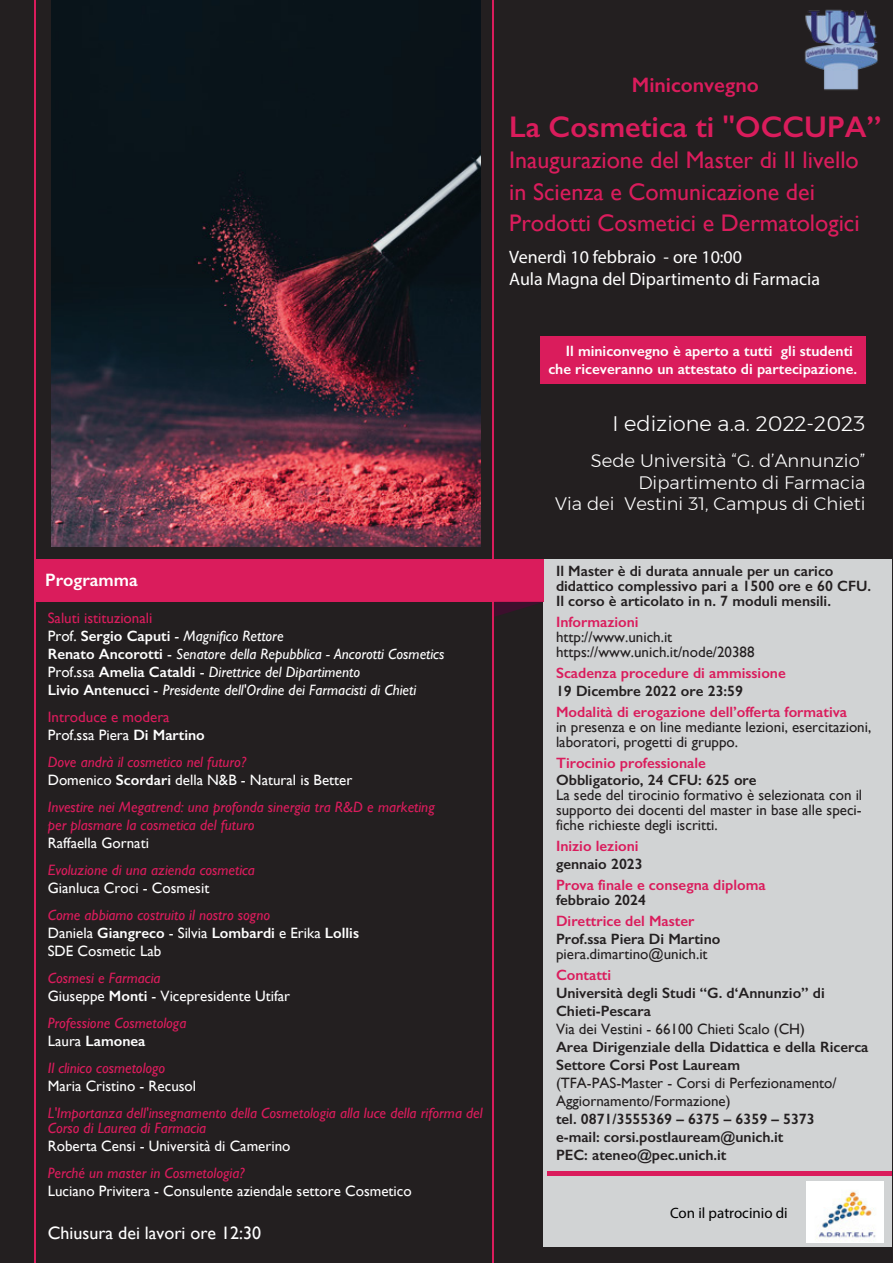
<style>
.page{position:relative;width:893px;height:1263px;background:#231f20}
.page>*{position:absolute;margin:0;border:0;box-sizing:border-box;transform-origin:0 0}
.t1{font:600 30px "Gill Sans";color:#da1c5c}
.t2{font:24px/31.5px "Gill Sans";color:#da1c5c}
.t3{font:300 21px "Montserrat";color:#fff}
.t4{font:600 21px "Gill Sans";color:#da1c5c}
.t5{font:300 18px/21.6px "Montserrat";color:#fff;text-align:right}
.t6{font:18px/21.6px "Myriad Pro";color:#fff}
.t7{font:18px "Gill Sans";color:#fff}
.t8{font:600 18px "Gill Sans";color:#fff}
.t9{font:600 15px/18px "Gill Sans";color:#231f20}
.t10{font:15px/15px "Gill Sans";color:#231f20}
.t11{font:15px/18px "Gill Sans";color:#fff}
.t12{font:italic 15px/18px "Gill Sans";color:#da1c5c}
.t13{font:italic 15px/18px "Gill Sans";color:#fff}
.t14{font:600 15px "Gill Sans";color:#da1c5c}
.t15{font:600 15px/18px "Gill Sans";color:#fff;text-align:right}
.t16{font:15px/18px "Gill Sans";color:#da1c5c}
.t17{font:15px "Myriad Pro";color:#000}
.s1{font-style:normal;color:#da1c5c}
.s2{font-style:normal}
.s3{font-weight:600;font-style:normal}
.s4{color:#fff}
.s5{font-weight:600;color:#fff}
.s6{font-style:italic;color:#da1c5c}
.s7{font-weight:600}
.s8{font-style:normal;color:#fff}
.s9{font-weight:600;font-style:normal;color:#fff}
</style>
<div class="page">
<hr style="left:34px;top:0;width:1px;height:1263px;background:#da1c5c">
<div style="left:543px;top:559px;width:348px;height:687px;background:#d1d3d4"></div>
<hr style="left:492px;top:0;width:2px;height:1263px;background:#da1c5c">
<img style="left:51px;top:0;width:429px;height:547px">
<div style="left:35px;top:559px;width:509px;height:43px;background:#da1c5c"></div>
<svg style="left:494px;top:602px;width:48px;height:15px"></svg>
<img style="left:804px;top:9px;width:74px;height:81px">
<div style="left:547px;top:1171px;width:345px;height:5px;background:#da1c5c"></div>
<div style="left:540px;top:336px;width:325px;height:48px;background:#da1c5c"></div>
<img style="left:807px;top:1181px;width:76px;height:61px">
<p class="t8" style="left:45px;top:569px;width:94px">Programma</p>
<p class="t13" style="left:48px;top:609px;width:398px"><span class="s1">Saluti istituzionali<br></span><span class="s2">Prof.</span> <span class="s3">Sergio Caputi</span> <span class="s2">-</span> Magnifico Rettore<br><span class="s3">Renato Ancorotti</span> <span class="s2">-</span> Senatore della Repubblica - Ancorotti Cosmetics <span class="s2">Prof.ssa</span> <span class="s3">Amelia Cataldi</span> <span class="s2">-</span> Direttrice del Dipartimento<br><span class="s3">Livio Antenucci</span> <span class="s2">-</span> Presidente dell'Ordine dei Farmacisti di Chieti</p>
<p class="t16" style="left:48px;top:708px;width:159px">Introduce e modera<br><span class="s4">Prof.ssa Piera</span> <span class="s5">Di Martino</span></p>
<p class="t11" style="left:48px;top:753px;width:306px"><span class="s6">Dove andrà il cosmetico nel futuro?<br></span>Domenico <span class="s7">Scordari</span> della N&amp;B - Natural is Better</p>
<p class="t12" style="left:48px;top:798px;width:388px">Investire nei Megatrend: una profonda sinergia tra R&amp;D e marketing per plasmare la cosmetica del futuro</p>
<p class="t11" style="left:48px;top:834px;width:103px">Raffaella Gornati</p>
<p class="t12" style="left:48px;top:861px;width:209px">Evoluzione di una azienda cosmetica</p>
<p class="t11" style="left:48px;top:879px;width:163px">Gianluca Croci - Cosmesit</p>
<p class="t11" style="left:48px;top:906px;width:313px"><span class="s6">Come abbiamo costruito il nostro sogno<br></span>Daniela <span class="s7">Giangreco</span> - Silvia <span class="s7">Lombardi</span> e Erika <span class="s7">Lollis<br></span>SDE Cosmetic Lab</p>
<p class="t11" style="left:48px;top:969px;width:244px"><span class="s6">Cosmesi e Farmacia<br></span>Giuseppe <span class="s7">Monti</span> - Vicepresidente Utifar</p>
<p class="t12" style="left:48px;top:1014px;width:140px">Professione Cosmetologa<br><span class="s8">Laura</span> <span class="s9">Lamonea</span></p>
<p class="t12" style="left:48px;top:1059px;width:119px">Il clinico cosmetologo</p>
<p class="t11" style="left:48px;top:1077px;width:150px">Maria Cristino - Recusol</p>
<p class="t12" style="left:48px;top:1105px;width:436px;line-height:15px">L'Importanza dell'insegnamento della Cosmetologia alla luce della riforma del<br>Corso di Laurea di Farmacia</p>
<p class="t11" style="left:48px;top:1137px;width:244px">Roberta Censi - Università di Camerino</p>
<p class="t12" style="left:48px;top:1164px;width:198px">Perché un master in Cosmetologia?</p>
<p class="t11" style="left:48px;top:1182px;width:365px">Luciano Privitera - Consulente aziendale settore Cosmetico</p>
<p class="t7" style="left:48px;top:1222px;width:215px">Chiusura dei lavori ore 12:30</p>
<h3 class="t4" style="left:632px;top:73px;width:128px">Miniconvegno</h3>
<h1 class="t1" style="left:509px;top:108px;width:374px">La Cosmetica ti "OCCUPA”</h1>
<h2 class="t2" style="left:509px;top:144px;width:352px">Inaugurazione del Master di II livello in Scienza e Comunicazione dei<br>Prodotti Cosmetici e Dermatologici</h2>
<p class="t6" style="left:509px;top:246px;width:312px">Venerdì 10 febbraio - ore 10:00<br>Aula Magna del Dipartimento di Farmacia</p>
<p class="t15" style="left:548px;top:341px;width:310px">Il miniconvegno è aperto a tutti gli studenti che riceveranno un attestato di partecipazione.</p>
<h3 class="t3" style="left:612px;top:408px;width:254px">I edizione a.a. 2022-2023</h3>
<p class="t5" style="left:555px;top:450px;width:312px">Sede Università “G. d’Annunzio”<br>Dipartimento di Farmacia<br>Via dei Vestini 31, Campus di Chieti</p>
<p class="t9" style="left:556px;top:563px;width:317px;line-height:15px">Il Master è di durata annuale per un carico didattico complessivo pari a 1500 ore e 60 CFU.<br>Il corso è articolato in n. 7 moduli mensili.</p>
<p class="t14" style="left:556px;top:613px;width:84px">Informazioni</p>
<p class="t10" style="left:556px;top:629px;width:200px">http://www.unich.it https://www.unich.it/node/20388</p>
<p class="t14" style="left:556px;top:664px;width:231px">Scadenza procedure di ammissione</p>
<p class="t9" style="left:556px;top:682px;width:189px">19 Dicembre 2022 ore 23:59</p>
<p class="t14" style="left:556px;top:703px;width:293px">Modalità di erogazione dell’offerta formativa</p>
<p class="t10" style="left:556px;top:719px;width:317px">in presenza e on line mediante lezioni, esercitazioni, laboratori, progetti di gruppo.</p>
<p class="t14" style="left:556px;top:754px;width:151px">Tirocinio professionale</p>
<p class="t9" style="left:556px;top:770px;width:202px">Obbligatorio, 24 CFU: 625 ore</p>
<p class="t10" style="left:556px;top:787px;width:308px;text-align:justify">La sede del tirocinio formativo è selezionata con il supporto dei docenti del master in base alle speci&shy;fiche richieste degli iscritti.</p>
<p class="t14" style="left:556px;top:836px;width:84px">Inizio lezioni</p>
<p class="t9" style="left:556px;top:854px;width:88px">gennaio 2023</p>
<p class="t14" style="left:556px;top:875px;width:211px">Prova finale e consegna diploma</p>
<p class="t9" style="left:556px;top:890px;width:91px">febbraio 2024</p>
<p class="t14" style="left:556px;top:911px;width:140px">Direttrice del Master</p>
<p class="t9" style="left:556px;top:929px;width:166px">Prof.ssa Piera Di Martino</p>
<p class="t10" style="left:556px;top:946px;width:153px">piera.dimartino@unich.it</p>
<p class="t14" style="left:556px;top:965px;width:57px">Contatti</p>
<p class="t9" style="left:556px;top:983px;width:270px">Università degli Studi “G. d‘Annunzio” di<br>Chieti-Pescara</p>
<p class="t10" style="left:556px;top:1021px;width:251px">Via dei Vestini - 66100 Chieti Scalo (CH)</p>
<p class="t9" style="left:556px;top:1037px;width:314px">Area Dirigenziale della Didattica e della Ricerca<br>Settore Corsi Post Lauream</p>
<p class="t10" style="left:556px;top:1073px;width:282px;line-height:18px">(TFA-PAS-Master - Corsi di Perfezionamento/<br>Aggiornamento/Formazione)</p>
<p class="t9" style="left:556px;top:1109px;width:260px">tel. 0871/3555369 – 6375 – 6359 – 5373 e-mail: corsi.postlauream@unich.it<br>PEC: ateneo@pec.unich.it</p>
<p class="t17" style="left:670px;top:1204px;width:119px">Con il patrocinio di</p>
</div>
